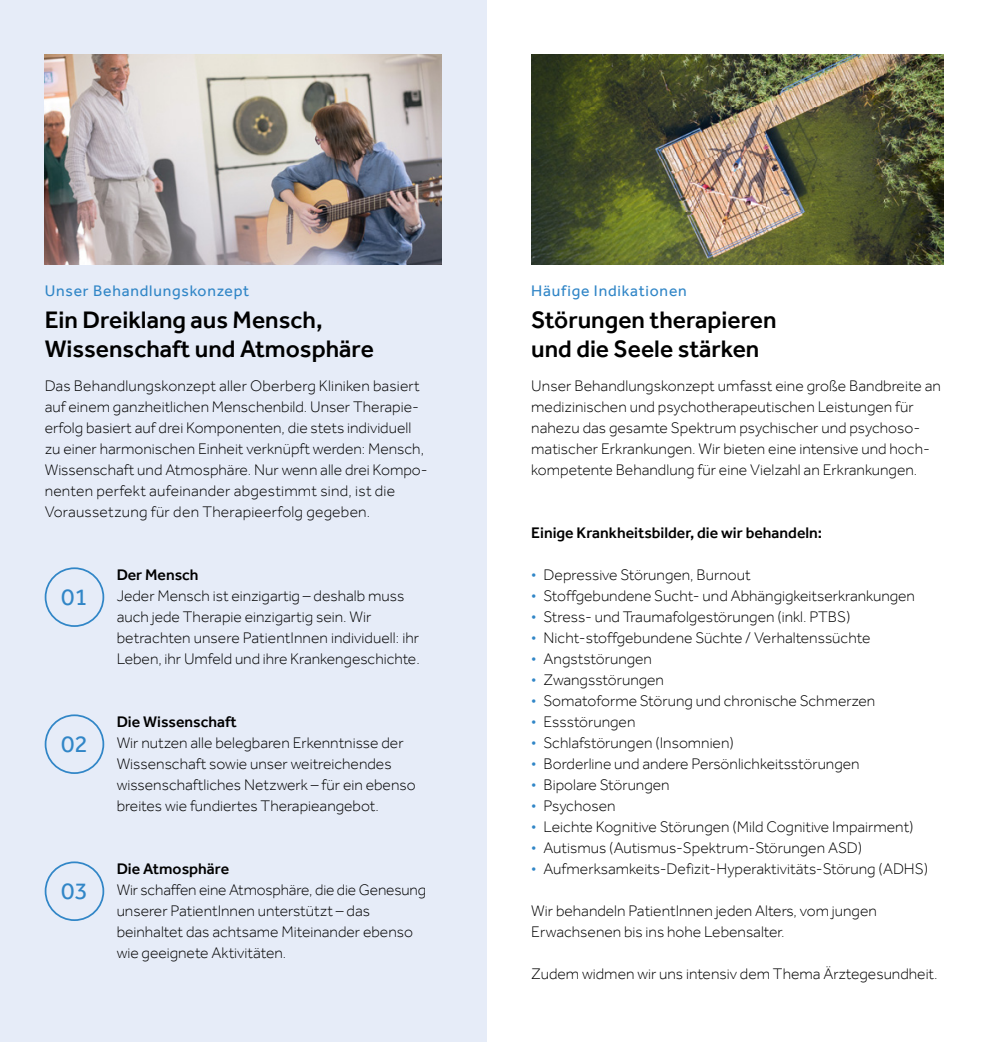
<style>
.page{position:relative;width:988px;height:1042px;background:#fff}
.page>*{position:absolute;margin:0;border:0;box-sizing:border-box;transform-origin:0 0}
.t1{font:500 24.5px/29.8px "Effra";color:#000}
.t2{font:24.5px "Effra";color:#3186c7}
.t3{font:300 15.75px/21px "Effra";color:#000}
.t4{font:500 15.75px "Effra";color:#000}
.t5{font:15.75px "Effra";letter-spacing:.05em;color:#3186c7}
.s1{color:#3186c7}
</style>
<div class="page">
<div style="left:0;top:0;width:486px;height:1042px;background:#e6ecf8"></div>
<img style="left:531px;top:55px;width:412px;height:210px">
<img style="left:45px;top:55px;width:396px;height:210px">
<div style="left:45px;top:567px;width:59px;height:60px;border:2px solid #3186c7;border-radius:50%"></div>
<div style="left:45px;top:714px;width:59px;height:60px;border:2px solid #3186c7;border-radius:50%"></div>
<div style="left:45px;top:861px;width:59px;height:60px;border:2px solid #3186c7;border-radius:50%"></div>
<p class="t5" style="left:45px;top:281px;width:206px">Unser Behandlungskonzept</p>
<h1 class="t1" style="left:45px;top:304px;width:330px">Ein Dreiklang aus Mensch,<br>Wissenschaft und Atmosphäre</h1>
<p class="t3" style="left:45px;top:375px;width:384px">Das Behandlungskonzept aller Oberberg Kliniken basiert auf einem ganzheitlichen Menschenbild. Unser Therapie&shy;erfolg basiert auf drei Komponenten, die stets individuell zu einer harmonischen Einheit verknüpft werden: Mensch, Wissenschaft und Atmosphäre. Nur wenn alle drei Kompo&shy;nenten perfekt aufeinander abgestimmt sind, ist die Voraussetzung für den Therapieerfolg gegeben.</p>
<h1 class="t2" style="left:61px;top:582px;width:28px">01</h1>
<h1 class="t2" style="left:61px;top:729px;width:28px">02</h1>
<h1 class="t2" style="left:61px;top:876px;width:28px">03</h1>
<p class="t4" style="left:117px;top:565px;width:83px">Der Mensch</p>
<p class="t3" style="left:117px;top:585px;width:304px">Jeder Mensch ist einzigartig – deshalb muss auch jede Therapie einzigartig sein. Wir betrachten unsere PatientInnen individuell: ihr Leben, ihr Umfeld und ihre Krankengeschichte.</p>
<p class="t4" style="left:117px;top:712px;width:122px">Die Wissenschaft</p>
<p class="t3" style="left:117px;top:732px;width:300px">Wir nutzen alle belegbaren Erkenntnisse der Wissenschaft sowie unser weitreichendes wissenschaftliches Netzwerk – für ein ebenso breites wie fundiertes Therapieangebot.</p>
<p class="t4" style="left:117px;top:859px;width:114px">Die Atmosphäre</p>
<p class="t3" style="left:117px;top:879px;width:311px">Wir schaffen eine Atmosphäre, die die Genesung unserer PatientInnen unterstützt – das beinhaltet das achtsame Miteinander ebenso wie geeignete Aktivitäten.</p>
<p class="t5" style="left:531px;top:282px;width:157px">Häufige Indikationen</p>
<h1 class="t1" style="left:531px;top:304px;width:247px">Störungen therapieren und die Seele stärken</h1>
<p class="t3" style="left:531px;top:375px;width:411px">Unser Behandlungskonzept umfasst eine große Bandbreite an medizinischen und psychotherapeutischen Leistungen für nahezu das gesamte Spektrum psychischer und psychoso&shy;matischer Erkrankungen. Wir bieten eine intensive und hoch&shy;kompetente Behandlung für eine Vielzahl an Erkrankungen.</p>
<p class="t4" style="left:531px;top:523px;width:292px">Einige Krankheitsbilder, die wir behandeln:</p>
<p class="t3" style="left:531px;top:564px;width:221px"><span class="s1">•</span> Depressive Störungen, Burnout</p>
<p class="t3" style="left:531px;top:585px;width:385px"><span class="s1">•</span> Stoffgebundene Sucht- und Abhängigkeitserkrankungen</p>
<p class="t3" style="left:531px;top:606px;width:320px"><span class="s1">•</span> Stress- und Traumafolgestörungen (inkl. PTBS)</p>
<p class="t3" style="left:531px;top:627px;width:340px"><span class="s1">•</span> Nicht-stoffgebundene Süchte / Verhaltenssüchte</p>
<p class="t3" style="left:531px;top:648px;width:122px"><span class="s1">•</span> Angststörungen</p>
<p class="t3" style="left:531px;top:669px;width:134px"><span class="s1">•</span> Zwangsstörungen</p>
<p class="t3" style="left:531px;top:690px;width:345px"><span class="s1">•</span> Somatoforme Störung und chronische Schmerzen</p>
<p class="t3" style="left:531px;top:711px;width:106px"><span class="s1">•</span> Essstörungen</p>
<p class="t3" style="left:531px;top:732px;width:204px"><span class="s1">•</span> Schlafstörungen (Insomnien)</p>
<p class="t3" style="left:531px;top:753px;width:330px"><span class="s1">•</span> Borderline und andere Persönlichkeitsstörungen</p>
<p class="t3" style="left:531px;top:774px;width:140px"><span class="s1">•</span> Bipolare Störungen</p>
<p class="t3" style="left:531px;top:795px;width:86px"><span class="s1">•</span> Psychosen</p>
<p class="t3" style="left:531px;top:816px;width:384px"><span class="s1">•</span> Leichte Kognitive Störungen (Mild Cognitive Impairment)</p>
<p class="t3" style="left:531px;top:837px;width:332px"><span class="s1">•</span> Autismus (Autismus-Spektrum-Störungen ASD)</p>
<p class="t3" style="left:531px;top:858px;width:398px"><span class="s1">•</span> Aufmerksamkeits-Defizit-Hyperaktivitäts-Störung (ADHS)</p>
<p class="t3" style="left:531px;top:900px;width:347px">Wir behandeln PatientInnen jeden Alters, vom jungen<br>Erwachsenen bis ins hohe Lebensalter.</p>
<p class="t3" style="left:531px;top:963px;width:408px">Zudem widmen wir uns intensiv dem Thema Ärztegesundheit.</p>
</div>
